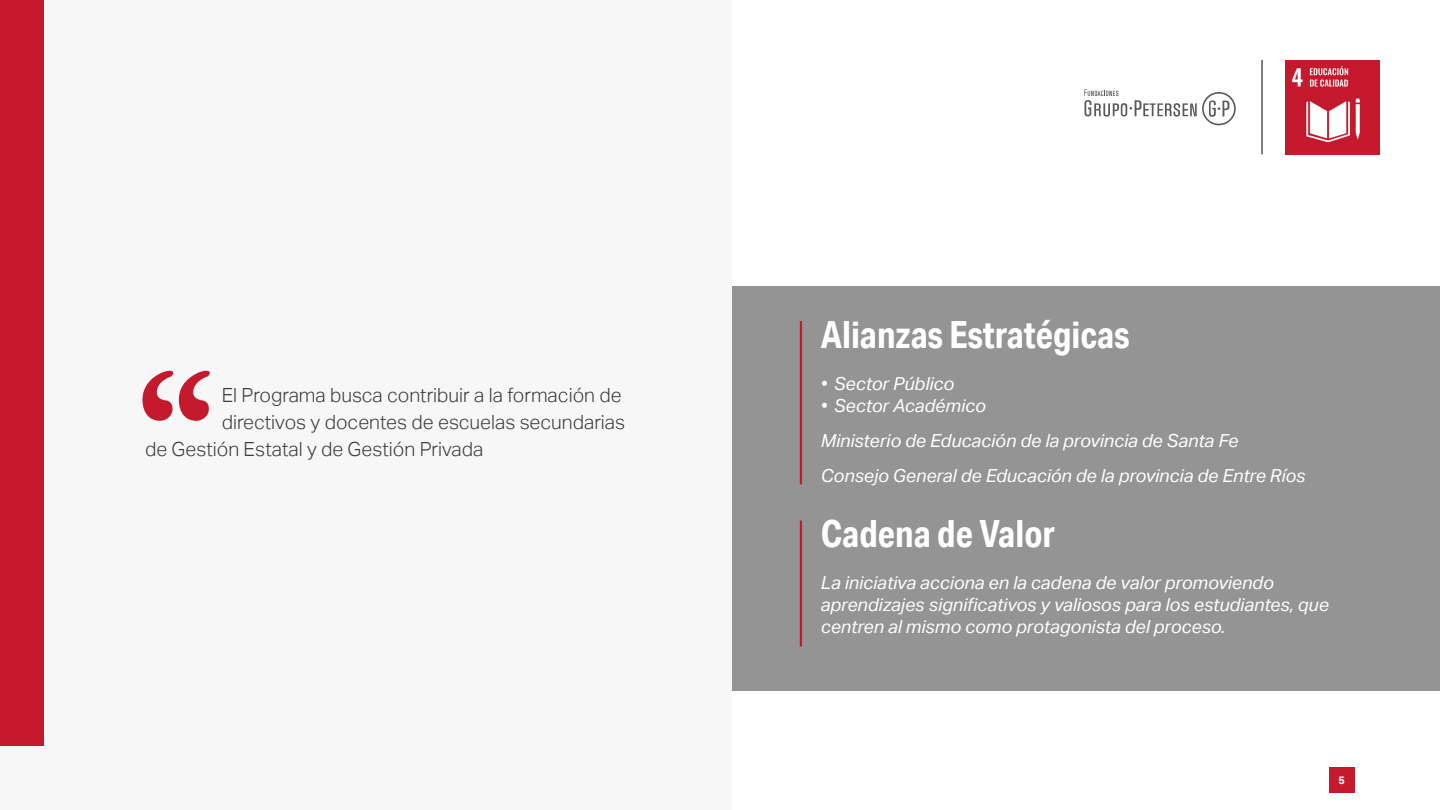
<style>
.page{position:relative;width:1440px;height:810px;background:#fff}
.page>*{position:absolute;margin:0;border:0;box-sizing:border-box;transform-origin:0 0}
.t1{font:700 37.5px "Aktiv Grotesk Cd";color:#fff}
.t2{font:300 19.5px "Aktiv Grotesk";color:#3c3c3b}
.t3{font:italic 18px/35.2px "Aktiv Grotesk";color:#fff}
.t4{font:700 10.88px "Aktiv Grotesk";color:#fff}
</style>
<div class="page">
<div style="left:1329px;top:767px;width:25px;height:26px;background:#c5192d"></div>
<img style="left:1285px;top:60px;width:95px;height:95px">
<hr style="left:1262px;top:60px;width:1px;height:94px;background:#000">
<svg style="left:1084px;top:89px;width:152px;height:36px"></svg>
<div style="left:0;top:0;width:732px;height:810px;background:#f7f7f7"></div>
<div style="left:0;top:0;width:44px;height:746px;background:#c5192d"></div>
<div style="left:732px;top:286px;width:708px;height:406px;background:#949494"></div>
<hr style="left:800px;top:321px;width:2px;height:163px;background:#c5192d">
<svg style="left:143px;top:371px;width:67px;height:50px"></svg>
<hr style="left:800px;top:521px;width:2px;height:126px;background:#c5192d">
<p class="t2" style="left:222px;top:384px;width:401px">El Programa busca contribuir a la formación de</p>
<p class="t2" style="left:222px;top:411px;width:405px">directivos y docentes de escuelas secundarias</p>
<p class="t2" style="left:145px;top:438px;width:340px">de Gestión Estatal y de Gestión Privada</p>
<h1 class="t1" style="left:821px;top:311px;width:310px">Alianzas Estratégicas</h1>
<p class="t3" style="left:821px;top:366px;width:135px">• Sector Público</p>
<p class="t3" style="left:821px;top:388px;width:486px">• Sector Académico<br>Ministerio de Educación de la provincia de Santa Fe<br>Consejo General de Educación de la provincia de Entre Ríos</p>
<h1 class="t1" style="left:821px;top:511px;width:236px">Cadena de Valor</h1>
<p class="t3" style="left:821px;top:572px;width:510px;line-height:21.8px">La iniciativa acciona en la cadena de valor promoviendo aprendizajes significativos y valiosos para los estudiantes, que centren al mismo como protagonista del proceso.</p>
<p class="t4" style="left:1338px;top:774px;width:8px">5</p>
</div>
